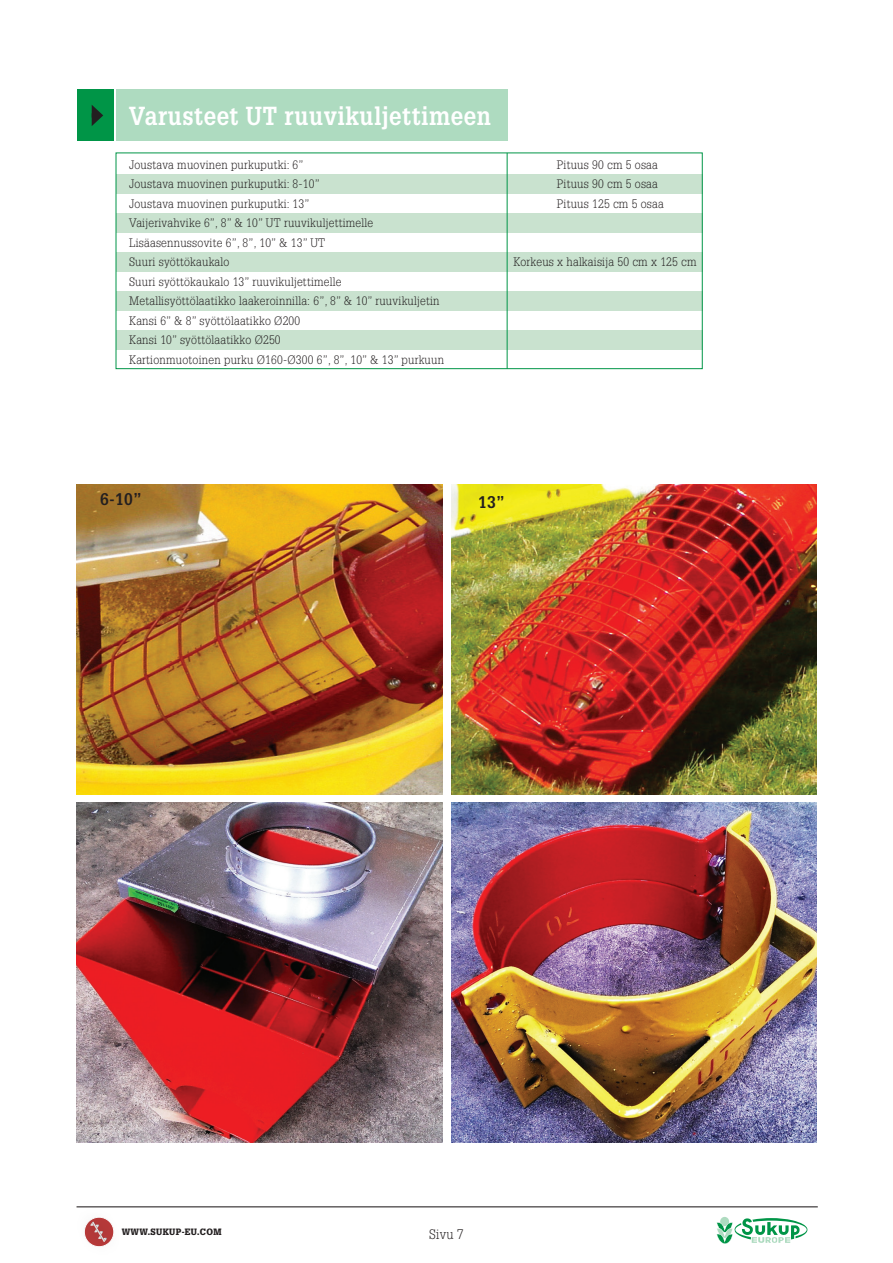
<style>
.page{position:relative;width:893px;height:1263px;background:#fff}
.page>*{position:absolute;margin:0;border:0;box-sizing:border-box;transform-origin:0 0}
.t1{font:700 25.5px "Glypha LT Std";letter-spacing:.02em;color:#fff;scale:.88 1}
.t2{font:700 16.5px "Glypha LT Std";color:#231f20;scale:.95 1}
.t3{font:300 13.5px "Glypha LT Std";color:#231f20;scale:.95 1}
.t4{font:300 12px/19.5px "Glypha LT Std";letter-spacing:.02em;color:#231f20;scale:.95 1}
.billedtekst_DK{font:900 9px "Glypha LT Std";letter-spacing:.04em;color:#231f20;scale:.95 1}
</style>
<div class="page">
<img style="left:77px;top:484px;width:365px;height:311px">
<img style="left:451px;top:484px;width:366px;height:311px">
<img style="left:77px;top:802px;width:365px;height:340px">
<img style="left:451px;top:802px;width:365px;height:340px">
<hr style="left:77px;top:1206px;width:741px;height:1px;background:#231f20">
<svg style="left:716px;top:1218px;width:91px;height:26px"></svg>
<div style="left:74px;top:1205px;width:50px;height:53px;background:#231f20;opacity:.4"></div>
<svg style="left:90px;top:1221px;width:17px;height:21px"></svg>
<div style="left:77px;top:90px;width:37px;height:51px;background:#009547"></div>
<div style="left:116px;top:90px;width:391px;height:51px;background:#aedbc0"></div>
<svg style="left:92px;top:105px;width:11px;height:21px"></svg>
<div style="left:116px;top:174px;width:586px;height:20px;background:#c9e2cf"></div>
<div style="left:116px;top:213px;width:586px;height:20px;background:#c9e2cf"></div>
<div style="left:116px;top:291px;width:586px;height:20px;background:#c9e2cf"></div>
<div style="left:116px;top:252px;width:586px;height:20px;background:#c9e2cf"></div>
<div style="left:116px;top:330px;width:586px;height:20px;background:#c9e2cf"></div>
<div style="left:116px;top:153px;width:586px;height:216px;border:1px solid #009547"></div>
<hr style="left:507px;top:153px;width:1px;height:216px;background:#009547">
<p class="t1" style="left:129px;top:100px;width:413px">Varusteet UT ruuvikuljettimeen</p>
<p class="t4" style="left:129px;top:155px;width:185px">Joustava muovinen purkuputki: 6”</p>
<p class="t4" style="left:557px;top:155px;width:108px">Pituus 90 cm 5 osaa</p>
<p class="t4" style="left:129px;top:174px;width:202px">Joustava muovinen purkuputki: 8-10”</p>
<p class="t4" style="left:557px;top:174px;width:108px">Pituus 90 cm 5 osaa</p>
<p class="t4" style="left:129px;top:194px;width:191px">Joustava muovinen purkuputki: 13”</p>
<p class="t4" style="left:557px;top:194px;width:114px">Pituus 125 cm 5 osaa</p>
<p class="t4" style="left:129px;top:213px;width:258px">Vaijerivahvike 6”, 8” &amp; 10” UT ruuvikuljettimelle</p>
<p class="t4" style="left:129px;top:233px;width:208px">Lisäasennussovite 6”, 8”, 10” &amp; 13” UT<br>Suuri syöttökaukalo</p>
<p class="t4" style="left:514px;top:252px;width:194px">Korkeus x halkaisija 50 cm x 125 cm</p>
<p class="t4" style="left:129px;top:272px;width:225px">Suuri syöttökaukalo 13” ruuvikuljettimelle</p>
<p class="t4" style="left:129px;top:291px;width:328px">Metallisyöttölaatikko laakeroinnilla: 6”, 8” &amp; 10” ruuvikuljetin</p>
<p class="t4" style="left:129px;top:311px;width:182px">Kansi 6” &amp; 8” syöttölaatikko Ø200</p>
<p class="t4" style="left:129px;top:330px;width:161px">Kansi 10” syöttölaatikko Ø250</p>
<p class="t4" style="left:129px;top:350px;width:333px">Kartionmuotoinen purku Ø160-Ø300 6”, 8”, 10” &amp; 13” purkuun</p>
<p class="t2" style="left:100px;top:489px;width:46px">6-10”</p>
<p class="t2" style="left:478px;top:492px;width:30px">13”</p>
<p class="billedtekst_DK" style="left:122px;top:1226px;width:107px">WWW.SUKUP-EU.COM</p>
<p class="t3" style="left:429px;top:1227px;width:38px">Sivu 7</p>
</div>
